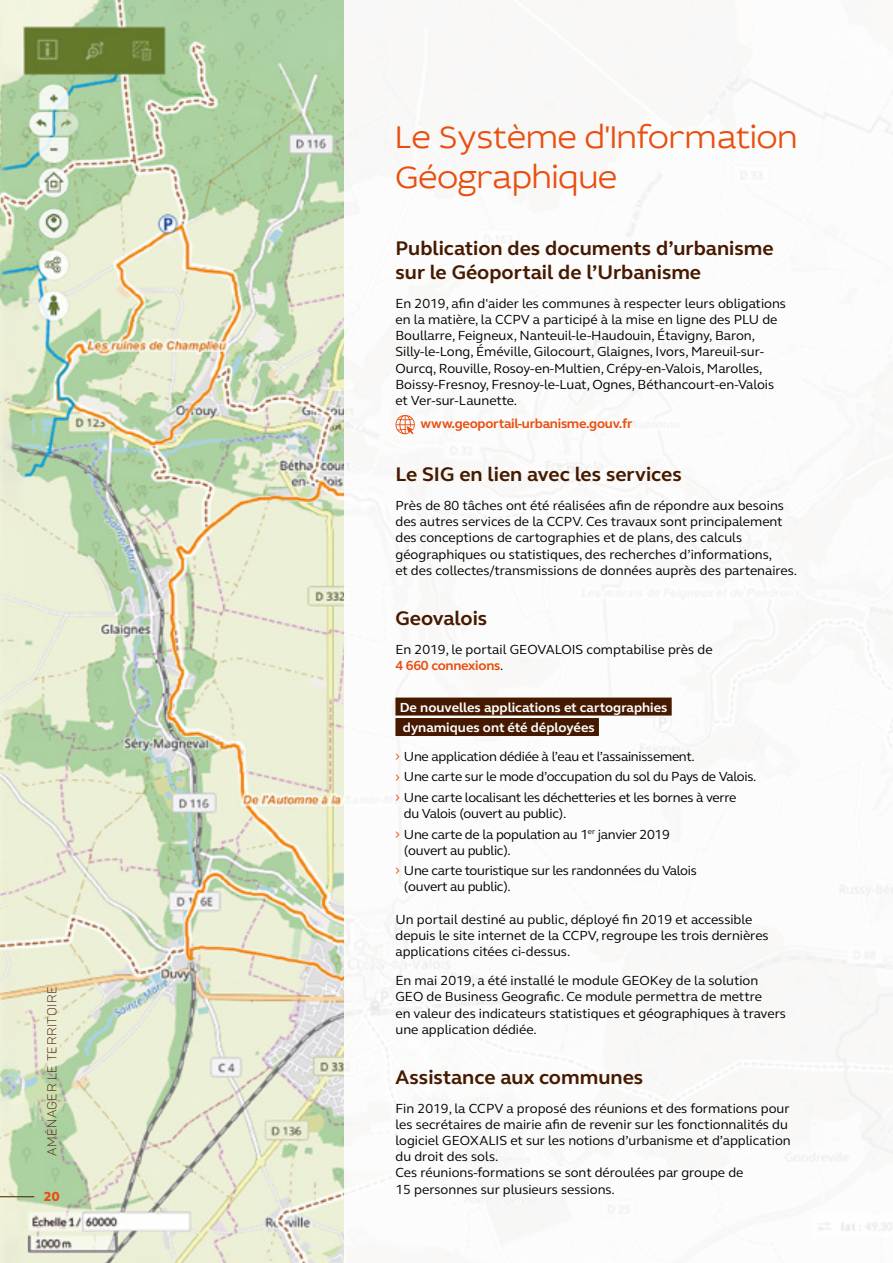
<style>
.page{position:relative;width:893px;height:1263px;background:#fff}
.page>*{position:absolute;margin:0;border:0;box-sizing:border-box;transform-origin:0 0}
.t1{font:300 33px/39.6px "Idealist Sans";color:#e94e0f}
.t2{font:700 20.25px/24.3px "FS Elliot";color:#461a00}
.t3{font:13.5px/16.2px "FS Elliot";color:#000}
.t4{font:13.5px/20.4px "FS Elliot";letter-spacing:-.02em;color:#000}
.t5{font:700 13.5px/20.4px "FS Elliot";color:#fff}
.t6{font:700 13.5px "FS Elliot";letter-spacing:-.02em;color:#e94e0f}
.t7{font:800 13.5px "FS Elliot";color:#e94e0f}
.t8{font:300 12.75px "Panton Demo";letter-spacing:.035em;color:#461a00}
.s1{font-weight:700;color:#e94e0f}
.s2{color:#e94e0f}
</style>
<div class="page">
<img style="left:0;top:0;width:344px;height:1263px">
<div style="left:395px;top:697px;width:277px;height:18px;background:#461a00"></div>
<div style="left:395px;top:718px;width:204px;height:18px;background:#461a00"></div>
<svg style="left:395px;top:414px;width:20px;height:20px"></svg>
<hr style="left:0;top:1196px;width:34px;height:1px;background:#461a00">
<p class="t8" style="left:44px;top:1156px;width:171px;rotate:-90deg">AMÉNAGER LE TERRITOIRE</p>
<p class="t7" style="left:44px;top:1187px;width:17px">20</p>
<h1 class="t1" style="left:395px;top:116px;width:404px">Le Système d'Information<br>Géographique</h1>
<h2 class="t2" style="left:395px;top:235px;width:380px">Publication des documents d’urbanisme sur le Géoportail de l’Urbanisme</h2>
<p class="t3" style="left:395px;top:295px;width:392px">En 2019, afin d'aider les communes à respecter leurs obligations en la matière, la CCPV a participé à la mise en ligne des PLU de Boullarre, Feigneux, Nanteuil-le-Haudouin, Étavigny, Baron, Silly-le-Long, Éméville, Gilocourt, Glaignes, Ivors, Mareuil-sur-Ourcq, Rouville, Rosoy-en-Multien, Crépy-en-Valois, Marolles, Boissy-Fresnoy, Fresnoy-le-Luat, Ognes, Béthancourt-en-Valois et Ver-sur-Launette.</p>
<p class="t6" style="left:420px;top:415px;width:213px">www.geoportail-urbanisme.gouv.fr</p>
<h2 class="t2" style="left:395px;top:462px;width:288px">Le SIG en lien avec les services</h2>
<p class="t3" style="left:395px;top:497px;width:403px">Près de 80 tâches ont été réalisées afin de répondre aux besoins des autres services de la CCPV. Ces travaux sont principalement des conceptions de cartographies et de plans, des calculs géographiques ou statistiques, des recherches d’informations,<br>et des collectes/transmissions de données auprès des partenaires.</p>
<h2 class="t2" style="left:395px;top:605px;width:93px">Geovalois</h2>
<p class="t3" style="left:395px;top:641px;width:319px">En 2019, le portail GEOVALOIS comptabilise près de<br><span class="s1">4 660 connexions</span>.</p>
<p class="t5" style="left:400px;top:697px;width:269px">De nouvelles applications et cartographies dynamiques ont été déployées</p>
<p class="t4" style="left:395px;top:746px;width:363px"><span class="s2">›</span> Une application dédiée à l’eau et l’assainissement.<br><span class="s2">›</span> Une carte sur le mode d’occupation du sol du Pays de Valois. <span class="s2">›</span> Une carte localisant les déchetteries et les bornes à verre</p>
<p class="t4" style="left:395px;top:803px;width:276px;text-indent:9px">du Valois (ouvert au public).<br><span class="s2">›</span> Une carte de la population au 1<sup>er</sup> janvier 2019</p>
<p class="t4" style="left:395px;top:840px;width:303px;text-indent:9px">(ouvert au public).<br><span class="s2">›</span> Une carte touristique sur les randonnées du Valois</p>
<p class="t4" style="left:404px;top:876px;width:109px">(ouvert au public).</p>
<p class="t3" style="left:395px;top:911px;width:375px">Un portail destiné au public, déployé fin 2019 et accessible depuis le site internet de la CCPV, regroupe les trois dernières applications citées ci-dessus.</p>
<p class="t3" style="left:395px;top:972px;width:392px">En mai 2019, a été installé le module GEOKey de la solution GEO de Business Geografic. Ce module permettra de mettre<br>en valeur des indicateurs statistiques et géographiques à travers une application dédiée.</p>
<h2 class="t2" style="left:395px;top:1064px;width:249px">Assistance aux communes</h2>
<p class="t3" style="left:395px;top:1099px;width:397px">Fin 2019, la CCPV a proposé des réunions et des formations pour les secrétaires de mairie afin de revenir sur les fonctionnalités du logiciel GEOXALIS et sur les notions d’urbanisme et d’application du droit des sols.<br>Ces réunions-formations se sont déroulées par groupe de<br>15 personnes sur plusieurs sessions.</p>
</div>
